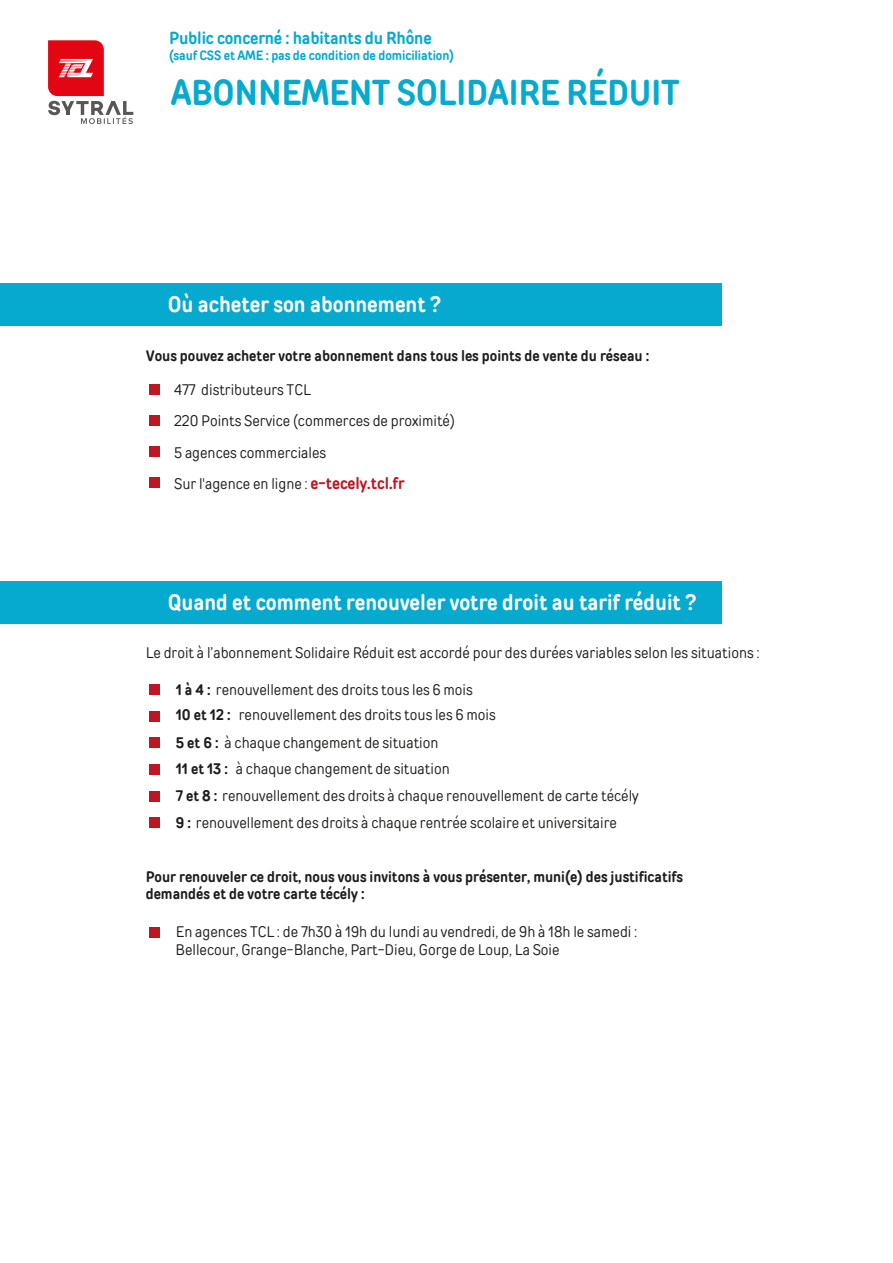
<style>
.page{position:relative;width:893px;height:1263px;background:#fff}
.page>*{position:absolute;margin:0;border:0;box-sizing:border-box;transform-origin:0 0}
.t1{font:700 36px "TT Rounds Condensed";letter-spacing:-.01em;color:#06aacf}
.t2{font:700 22.35px "TT Rounds Condensed";color:#fff}
.t3{font:700 17.55px "TT Rounds Condensed";letter-spacing:-.01em;color:#06aacf}
.t4{font:15.3px/31.3px "TT Rounds Condensed";color:#1d1d1b}
.t5{font:700 15.3px/17.5px "TT Rounds Condensed";color:#1d1d1b}
.t6{font:700 13.5px "TT Rounds Condensed";letter-spacing:-.01em;color:#06aacf}
.s1{font-weight:700;font-size:16.8px;color:#be1622}
.s2{font-weight:700}
</style>
<div class="page">
<div style="left:1px;top:581px;width:721px;height:43px;background:#06aacf"></div>
<div style="left:1px;top:283px;width:721px;height:43px;background:#06aacf"></div>
<div style="left:149px;top:385px;width:11px;height:10px;background:#be1622"></div>
<div style="left:149px;top:416px;width:11px;height:10px;background:#be1622"></div>
<div style="left:149px;top:447px;width:11px;height:10px;background:#be1622"></div>
<div style="left:149px;top:684px;width:11px;height:11px;background:#be1622"></div>
<div style="left:149px;top:711px;width:11px;height:10px;background:#be1622"></div>
<div style="left:149px;top:738px;width:11px;height:10px;background:#be1622"></div>
<div style="left:149px;top:764px;width:11px;height:11px;background:#be1622"></div>
<div style="left:149px;top:791px;width:11px;height:10px;background:#be1622"></div>
<div style="left:149px;top:818px;width:11px;height:10px;background:#be1622"></div>
<div style="left:149px;top:927px;width:11px;height:11px;background:#be1622"></div>
<div style="left:149px;top:478px;width:11px;height:10px;background:#be1622"></div>
<svg style="left:48px;top:40px;width:86px;height:84px"></svg>
<p class="t3" style="left:169px;top:26px;width:264px">Public concerné : habitants du Rhône</p>
<p class="t6" style="left:169px;top:46px;width:286px">(sauf CSS et AME : pas de condition de domiciliation)</p>
<h1 class="t1" style="left:171px;top:68px;width:510px">ABONNEMENT SOLIDAIRE RÉDUIT</h1>
<h2 class="t2" style="left:168px;top:289px;width:275px">Où acheter son abonnement ?</h2>
<p class="t5" style="left:146px;top:346px;width:504px">Vous pouvez acheter votre abonnement dans tous les points de vente du réseau :</p>
<p class="t4" style="left:174px;top:374px;width:282px">477 distributeurs TCL<br>220 Points Service (commerces de proximité)<br>5 agences commerciales<br>Sur l'agence en ligne : <span class="s1">e-tecely.tcl.fr</span></p>
<h2 class="t2" style="left:168px;top:587px;width:530px">Quand et comment renouveler votre droit au tarif réduit ?</h2>
<p class="t4" style="left:146px;top:637px;width:615px">Le droit à l’abonnement Solidaire Réduit est accordé pour des durées variables selon les situations :</p>
<p class="t4" style="left:176px;top:676px;width:322px;line-height:25.5px"><span class="s2">1 à 4 :</span> renouvellement des droits tous les 6 mois<br><span class="s2">10 et 12 :</span> renouvellement des droits tous les 6 mois</p>
<p class="t4" style="left:176px;top:727px;width:264px"><span class="s2">5 et 6 :</span> à chaque changement de situation</p>
<p class="t4" style="left:176px;top:782px;width:464px;line-height:26.7px"><span class="s2">7 et 8 :</span> renouvellement des droits à chaque renouvellement de carte técély<br><span class="s2">9 :</span> renouvellement des droits à chaque rentrée scolaire et universitaire</p>
<p class="t4" style="left:176px;top:752px;width:276px"><span class="s2">11 et 13 :</span> à chaque changement de situation</p>
<p class="t5" style="left:146px;top:867px;width:539px">Pour renouveler ce droit, nous vous invitons à vous présenter, muni(e) des justificatifs demandés et de votre carte técély :</p>
<p class="t4" style="left:176px;top:923px;width:463px;line-height:17.5px">En agences TCL : de 7h30 à 19h du lundi au vendredi, de 9h à 18h le samedi :<br>Bellecour, Grange-Blanche, Part-Dieu, Gorge de Loup, La Soie</p>
</div>
